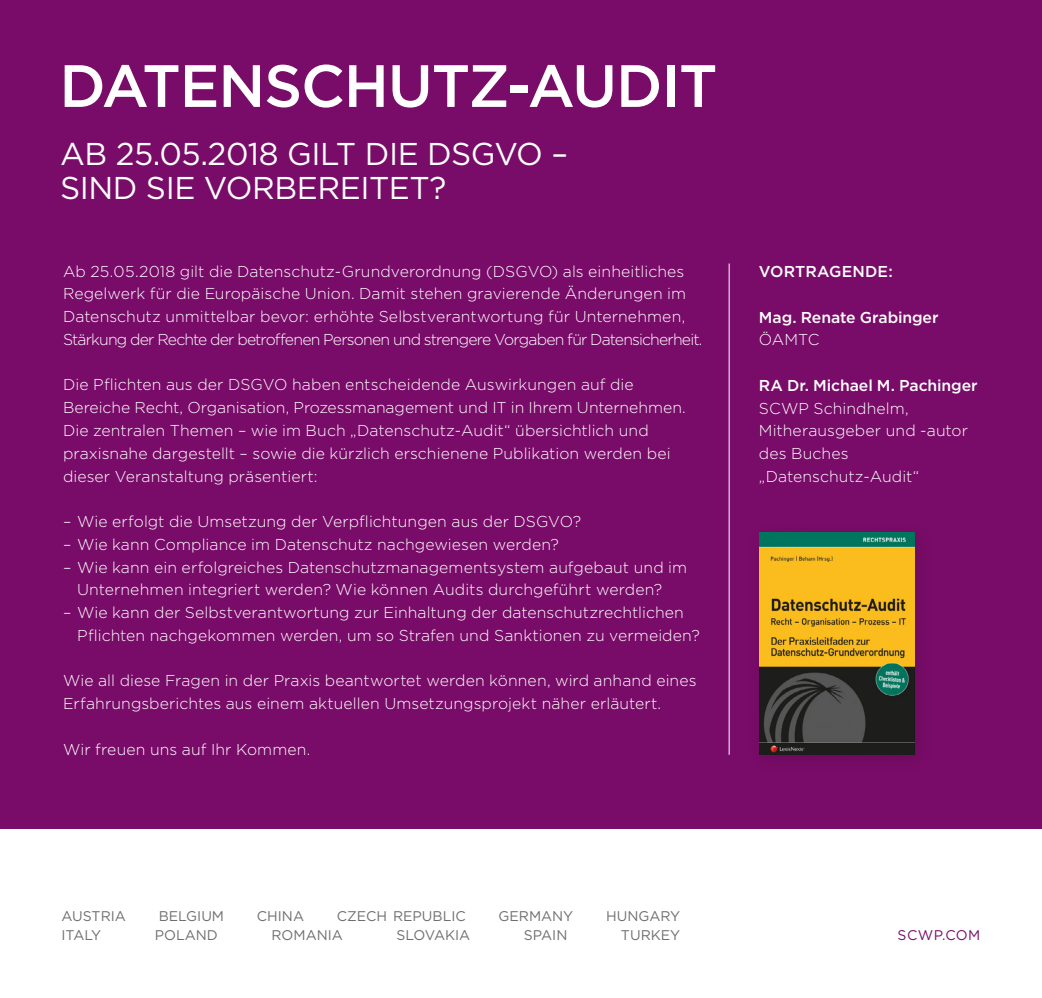
<style>
.page{position:relative;width:1042px;height:998px;background:#fff}
.page>*{position:absolute;margin:0;border:0;box-sizing:border-box;transform-origin:0 0}
.t1{font:500 59.5px "Gotham HTF";letter-spacing:-.02em;color:#fff}
.t2{font:31.5px/33.2px "Gotham";letter-spacing:-.015em;color:#fff}
.t3{font:300 15.75px/22.8px "Gotham HTF";letter-spacing:.005em;color:#fff}
.t4{font:500 15.75px "Gotham HTF";letter-spacing:-.005em;color:#fff}
.t5{font:14px "Gotham";color:#6e6e6e}
.t6{font:14px "Gotham";letter-spacing:.03em;color:#790c68}
</style>
<div class="page">
<div style="left:0;top:0;width:1042px;height:828px;background:#790c68"></div>
<hr style="left:729px;top:263px;width:1px;height:491px;background:#fff">
<img style="left:759px;top:532px;width:155px;height:222px">
<h1 class="t1" style="left:59px;top:52px;width:660px">DATENSCHUTZ-AUDIT</h1>
<h2 class="t2" style="left:60px;top:137px;width:510px">AB 25.05.2018 GILT DIE DSGVO –<br>SIND SIE VORBEREITET?</h2>
<p class="t3" style="left:63px;top:259px;width:641px">Ab 25.05.2018 gilt die Datenschutz-Grundverordnung (DSGVO) als einheitliches Regelwerk für die Europäische Union. Damit stehen gravierende Änderungen im Datenschutz unmittelbar bevor: erhöhte Selbstverantwortung für Unternehmen, Stärkung der Rechte der betroffenen Personen und strengere Vorgaben für Datensicherheit.</p>
<p class="t3" style="left:63px;top:373px;width:624px">Die Pflichten aus der DSGVO haben entscheidende Auswirkungen auf die Bereiche Recht, Organisation, Prozessmanagement und IT in Ihrem Unternehmen.<br>Die zentralen Themen – wie im Buch „Datenschutz-Audit“ übersichtlich und praxisnahe dargestellt – sowie die kürzlich erschienene Publikation werden bei dieser Veranstaltung präsentiert:</p>
<p class="t3" style="left:63px;top:509px;width:520px">– Wie erfolgt die Umsetzung der Verpflichtungen aus der DSGVO?</p>
<p class="t3" style="left:63px;top:532px;width:497px">– Wie kann Compliance im Datenschutz nachgewiesen werden?</p>
<p class="t3" style="left:77px;top:555px;width:612px;text-indent:-14px">– Wie kann ein erfolgreiches Datenschutzmanagementsystem aufgebaut und im<br>Unternehmen integriert werden? Wie können Audits durchgeführt werden?</p>
<p class="t3" style="left:77px;top:600px;width:624px;text-indent:-14px">– Wie kann der Selbstverantwortung zur Einhaltung der datenschutzrechtlichen<br>Pflichten nachgekommen werden, um so Strafen und Sanktionen zu vermeiden?</p>
<p class="t3" style="left:63px;top:669px;width:635px">Wie all diese Fragen in der Praxis beantwortet werden können, wird anhand eines<br>Erfahrungsberichtes aus einem aktuellen Umsetzungsprojekt näher erläutert.</p>
<p class="t3" style="left:63px;top:737px;width:249px">Wir freuen uns auf Ihr Kommen.</p>
<p class="t4" style="left:759px;top:262px;width:135px">VORTRAGENDE:</p>
<p class="t4" style="left:759px;top:308px;width:181px">Mag. Renate Grabinger</p>
<p class="t3" style="left:759px;top:328px;width:62px">ÖAMTC</p>
<p class="t4" style="left:759px;top:376px;width:220px">RA Dr. Michael M. Pachinger</p>
<p class="t3" style="left:759px;top:396px;width:211px">SCWP Schindhelm,<br>Mitherausgeber und -autor des Buches „Datenschutz-Audit“</p>
<p class="t5" style="left:62px;top:907px;width:66px">AUSTRIA</p>
<p class="t5" style="left:159px;top:907px;width:67px">BELGIUM</p>
<p class="t5" style="left:257px;top:907px;width:49px">CHINA</p>
<p class="t5" style="left:337px;top:907px;width:130px">CZECH REPUBLIC</p>
<p class="t5" style="left:498px;top:907px;width:76px">GERMANY</p>
<p class="t5" style="left:606px;top:907px;width:76px">HUNGARY</p>
<p class="t5" style="left:62px;top:926px;width:41px">ITALY</p>
<p class="t5" style="left:155px;top:926px;width:64px">POLAND</p>
<p class="t5" style="left:271px;top:926px;width:73px">ROMANIA</p>
<p class="t5" style="left:396px;top:926px;width:75px">SLOVAKIA</p>
<p class="t5" style="left:524px;top:926px;width:45px">SPAIN</p>
<p class="t5" style="left:621px;top:926px;width:61px">TURKEY</p>
<p class="t6" style="left:897px;top:926px;width:84px">SCWP.COM</p>
</div>
